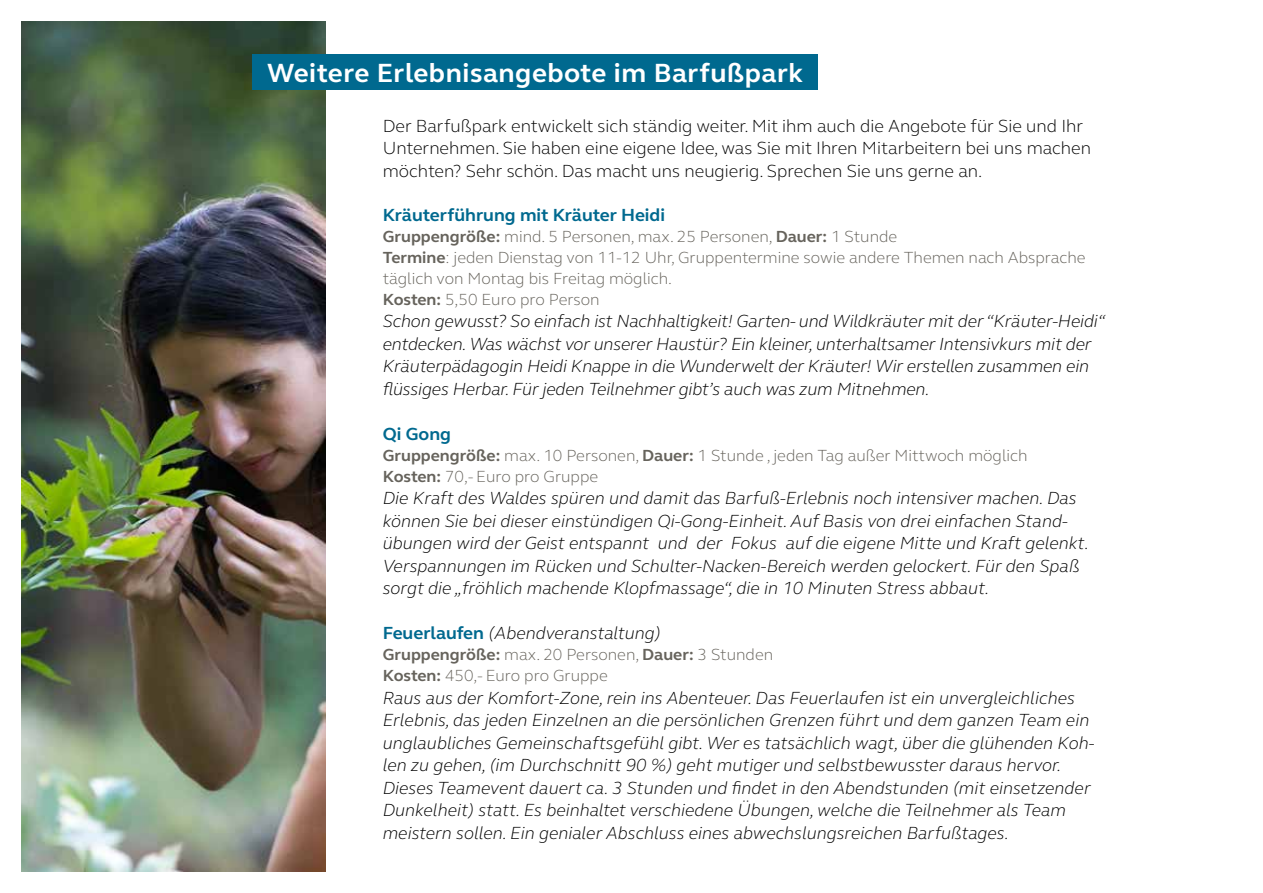
<style>
.page{position:relative;width:1263px;height:893px;background:#fff}
.page>*{position:absolute;margin:0;border:0;box-sizing:border-box;transform-origin:0 0}
.t1{font:700 27px "FS Elliot";letter-spacing:.02em;color:#fff}
.t2{font:italic 300 18px/22.5px "FS Elliot";color:#000}
.t3{font:300 18px/22.5px "FS Elliot";color:#000}
.t4{font:700 18px "FS Elliot";color:#00698f}
.t5{font:300 16.5px/21px "FS Elliot";color:#66635c}
.s1{font-weight:700}
.s2{font-weight:700;font-style:normal;color:#00698f}
</style>
<div class="page">
<img style="left:21px;top:21px;width:304px;height:851px">
<div style="left:252px;top:54px;width:565px;height:35px;background:#00698f"></div>
<h1 class="t1" style="left:267px;top:55px;width:537px">Weitere Erlebnisangebote im Barfußpark</h1>
<p class="t3" style="left:383px;top:114px;width:710px">Der Barfußpark entwickelt sich ständig weiter. Mit ihm auch die Angebote für Sie und Ihr<br>Unternehmen. Sie haben eine eigene Idee, was Sie mit Ihren Mitarbeitern bei uns machen möchten? Sehr schön. Das macht uns neugierig. Sprechen Sie uns gerne an.</p>
<p class="t4" style="left:383px;top:203px;width:284px">Kräuterführung mit Kräuter Heidi</p>
<p class="t5" style="left:383px;top:225px;width:704px"><span class="s1">Gruppengröße:</span> mind. 5 Personen, max. 25 Personen, <span class="s1">Dauer:</span> 1 Stunde<br><span class="s1">Termine</span>: jeden Dienstag von 11-12 Uhr, Gruppentermine sowie andere Themen nach Absprache täglich von Montag bis Freitag möglich.<br><span class="s1">Kosten:</span> 5,50 Euro pro Person</p>
<p class="t2" style="left:383px;top:310px;width:724px">Schon gewusst? So einfach ist Nachhaltigkeit! Garten- und Wildkräuter mit der “Kräuter-Heidi“ entdecken. Was wächst vor unserer Haustür? Ein kleiner, unterhaltsamer Intensivkurs mit der Kräuterpädagogin Heidi Knappe in die Wunderwelt der Kräuter! Wir erstellen zusammen ein flüssiges Herbar. Für jeden Teilnehmer gibt’s auch was zum Mitnehmen.</p>
<p class="t4" style="left:383px;top:422px;width:70px">Qi Gong</p>
<p class="t5" style="left:383px;top:444px;width:646px"><span class="s1">Gruppengröße:</span> max. 10 Personen, <span class="s1">Dauer:</span> 1 Stunde , jeden Tag außer Mittwoch möglich<br><span class="s1">Kosten:</span> 70,- Euro pro Gruppe</p>
<p class="t2" style="left:383px;top:487px;width:708px">Die Kraft des Waldes spüren und damit das Barfuß-Erlebnis noch intensiver machen. Das können Sie bei dieser einstündigen Qi-Gong-Einheit. Auf Basis von drei einfachen Stand&shy;übungen wird der Geist entspannt und der Fokus auf die eigene Mitte und Kraft gelenkt.<br>Verspannungen im Rücken und Schulter-Nacken-Bereich werden gelockert. Für den Spaß sorgt die „fröhlich machende Klopfmassage“, die in 10 Minuten Stress abbaut.</p>
<p class="t2" style="left:383px;top:622px;width:280px"><span class="s2">Feuerlaufen</span> (Abendveranstaltung)</p>
<p class="t5" style="left:383px;top:644px;width:392px"><span class="s1">Gruppengröße:</span> max. 20 Personen, <span class="s1">Dauer:</span> 3 Stunden<br><span class="s1">Kosten:</span> 450,- Euro pro Gruppe</p>
<p class="t2" style="left:383px;top:686px;width:713px">Raus aus der Komfort-Zone, rein ins Abenteuer. Das Feuerlaufen ist ein unvergleichliches Erlebnis, das jeden Einzelnen an die persönlichen Grenzen führt und dem ganzen Team ein unglaubliches Gemeinschaftsgefühl gibt. Wer es tatsächlich wagt, über die glühenden Koh&shy;len zu gehen, (im Durchschnitt 90 %) geht mutiger und selbstbewusster daraus hervor.<br>Dieses Teamevent dauert ca. 3 Stunden und findet in den Abendstunden (mit einsetzender Dunkelheit) statt. Es beinhaltet verschiedene Übungen, welche die Teilnehmer als Team meistern sollen. Ein genialer Abschluss eines abwechslungsreichen Barfußtages.</p>
</div>
